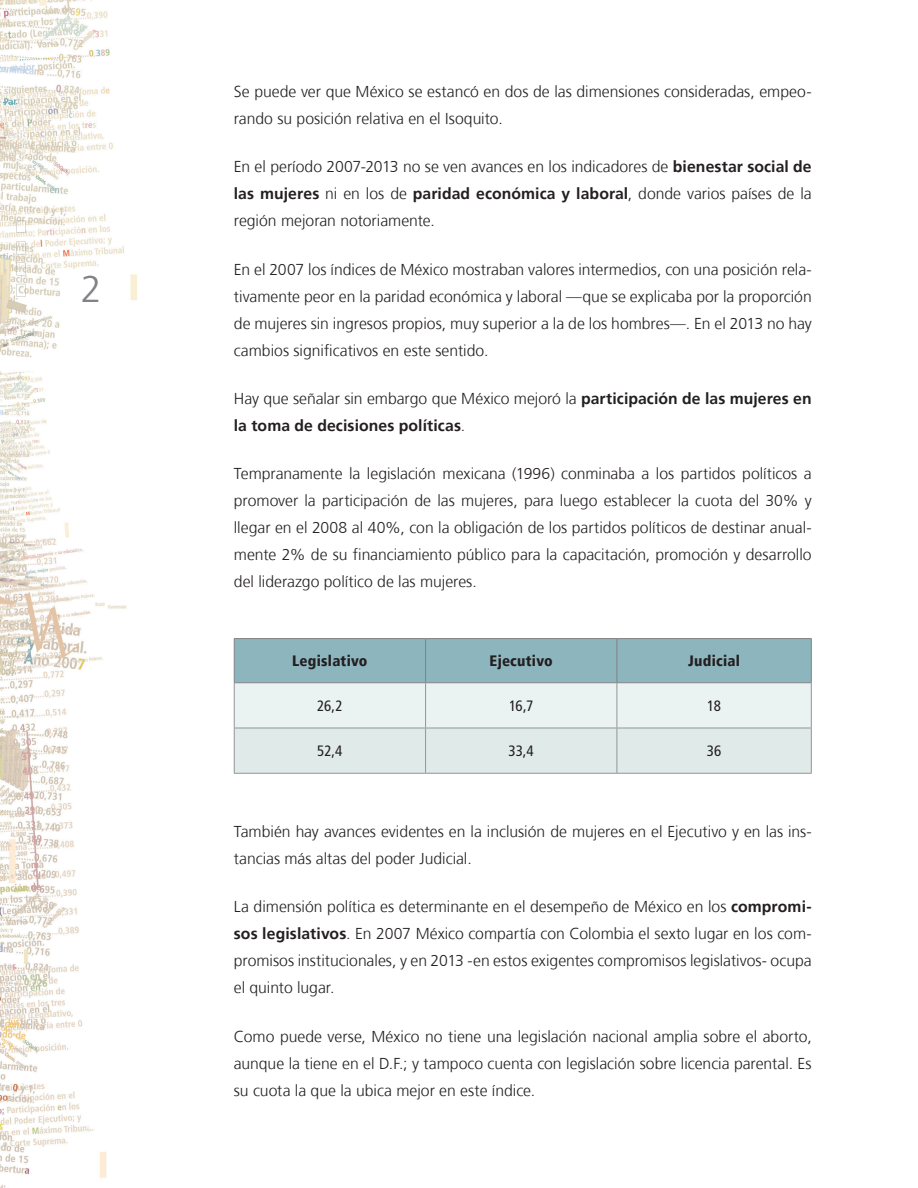
<style>
.page{position:relative;width:918px;height:1188px;background:#fff}
.page>*{position:absolute;margin:0;border:0;box-sizing:border-box;transform-origin:0 0}
._500_S0{font:300 37.5px "Frutiger";color:#808285}
._000_BT{font:300 15.75px/27px "Frutiger";color:#231f20;text-align:justify}
._000_BT-2{font:700 15.75px/27px "Frutiger";letter-spacing:.005em;color:#231f20}
._750_S1_tB{font:900 condensed 15px "Frutiger LT";letter-spacing:.015em;color:#231f20}
._700_BT_cuadro{font:condensed 15px "Frutiger LT";letter-spacing:-.01em;color:#231f20}
.s1{font-weight:700}
.s2{font-weight:300}
</style>
<div class="page">
<img style="left:0;top:0;width:137px;height:1188px">
<svg style="left:235px;top:639px;width:576px;height:134px;background:#c7dadc"></svg>
<hr style="left:425px;top:639px;width:1px;height:43px;background:#808285">
<hr style="left:617px;top:639px;width:1px;height:43px;background:#808285">
<hr style="left:425px;top:683px;width:1px;height:45px;background:#939598">
<hr style="left:617px;top:683px;width:1px;height:45px;background:#939598">
<hr style="left:234px;top:728px;width:192px;height:1px;background:#939598">
<hr style="left:426px;top:728px;width:191px;height:1px;background:#939598">
<hr style="left:425px;top:728px;width:1px;height:45px;background:#939598">
<hr style="left:617px;top:728px;width:195px;height:1px;background:#939598">
<hr style="left:617px;top:728px;width:1px;height:45px;background:#939598">
<hr style="left:234px;top:683px;width:1px;height:45px;background:#939598">
<hr style="left:811px;top:683px;width:1px;height:45px;background:#939598">
<hr style="left:234px;top:728px;width:1px;height:45px;background:#939598">
<hr style="left:811px;top:728px;width:1px;height:45px;background:#939598">
<hr style="left:234px;top:773px;width:192px;height:1px;background:#939598">
<hr style="left:426px;top:773px;width:191px;height:1px;background:#939598">
<hr style="left:617px;top:773px;width:195px;height:1px;background:#939598">
<hr style="left:234px;top:638px;width:192px;height:1px;background:#808285">
<hr style="left:234px;top:639px;width:1px;height:43px;background:#808285">
<hr style="left:426px;top:638px;width:191px;height:1px;background:#808285">
<hr style="left:617px;top:638px;width:195px;height:1px;background:#808285">
<hr style="left:811px;top:639px;width:1px;height:43px;background:#808285">
<hr style="left:234px;top:682px;width:192px;height:1px;background:#808285">
<hr style="left:426px;top:682px;width:191px;height:1px;background:#808285">
<hr style="left:617px;top:682px;width:195px;height:1px;background:#808285">
<p class="_500_S0" style="left:81px;top:268px;width:22px">2</p>
<p class="_000_BT" style="left:234px;top:78px;width:579px">Se puede ver que México se estancó en dos de las dimensiones consideradas, empeo&shy;rando su posición relativa en el Isoquito.</p>
<p class="_000_BT" style="left:234px;top:154px;width:579px">En el período 2007-2013 no se ven avances en los indicadores de <span class="s1">bienestar social de las mujeres</span> ni en los de <span class="s1">paridad económica y laboral</span>, donde varios países de la región mejoran notoriamente.</p>
<p class="_000_BT" style="left:234px;top:256px;width:579px">En el 2007 los índices de México mostraban valores intermedios, con una posición rela&shy;tivamente peor en la paridad económica y laboral —que se explicaba por la proporción de mujeres sin ingresos propios, muy superior a la de los hombres—. En el 2013 no hay cambios significativos en este sentido.</p>
<p class="_000_BT-2" style="left:234px;top:385px;width:579px"><span class="s2">Hay que señalar sin embargo que México mejoró la</span> participación de las mujeres en la toma de decisiones políticas<span class="s2">.</span></p>
<p class="_000_BT" style="left:234px;top:460px;width:579px">Tempranamente la legislación mexicana (1996) conminaba a los partidos políticos a promover la participación de las mujeres, para luego establecer la cuota del 30% y llegar en el 2008 al 40%, con la obligación de los partidos políticos de destinar anual&shy;mente 2% de su financiamiento público para la capacitación, promoción y desarrollo del liderazgo político de las mujeres.</p>
<p class="_750_S1_tB" style="left:292px;top:652px;width:77px">Legislativo</p>
<p class="_750_S1_tB" style="left:490px;top:652px;width:65px">Ejecutivo</p>
<p class="_750_S1_tB" style="left:688px;top:652px;width:53px">Judicial</p>
<p class="_700_BT_cuadro" style="left:317px;top:697px;width:27px">26,2</p>
<p class="_700_BT_cuadro" style="left:509px;top:697px;width:26px">16,7</p>
<p class="_700_BT_cuadro" style="left:707px;top:697px;width:15px">18</p>
<p class="_700_BT_cuadro" style="left:317px;top:742px;width:27px">52,4</p>
<p class="_700_BT_cuadro" style="left:509px;top:742px;width:27px">33,4</p>
<p class="_700_BT_cuadro" style="left:707px;top:742px;width:16px">36</p>
<p class="_000_BT" style="left:234px;top:818px;width:579px">También hay avances evidentes en la inclusión de mujeres en el Ejecutivo y en las ins&shy;tancias más altas del poder Judicial.</p>
<p class="_000_BT" style="left:234px;top:894px;width:579px">La dimensión política es determinante en el desempeño de México en los <span class="s1">compromi&shy;sos legislativos</span>. En 2007 México compartía con Colombia el sexto lugar en los com&shy;promisos institucionales, y en 2013 -en estos exigentes compromisos legislativos- ocupa el quinto lugar.</p>
<p class="_000_BT" style="left:234px;top:1023px;width:579px">Como puede verse, México no tiene una legislación nacional amplia sobre el aborto, aunque la tiene en el D.F.; y tampoco cuenta con legislación sobre licencia parental. Es su cuota la que la ubica mejor en este índice.</p>
</div>
